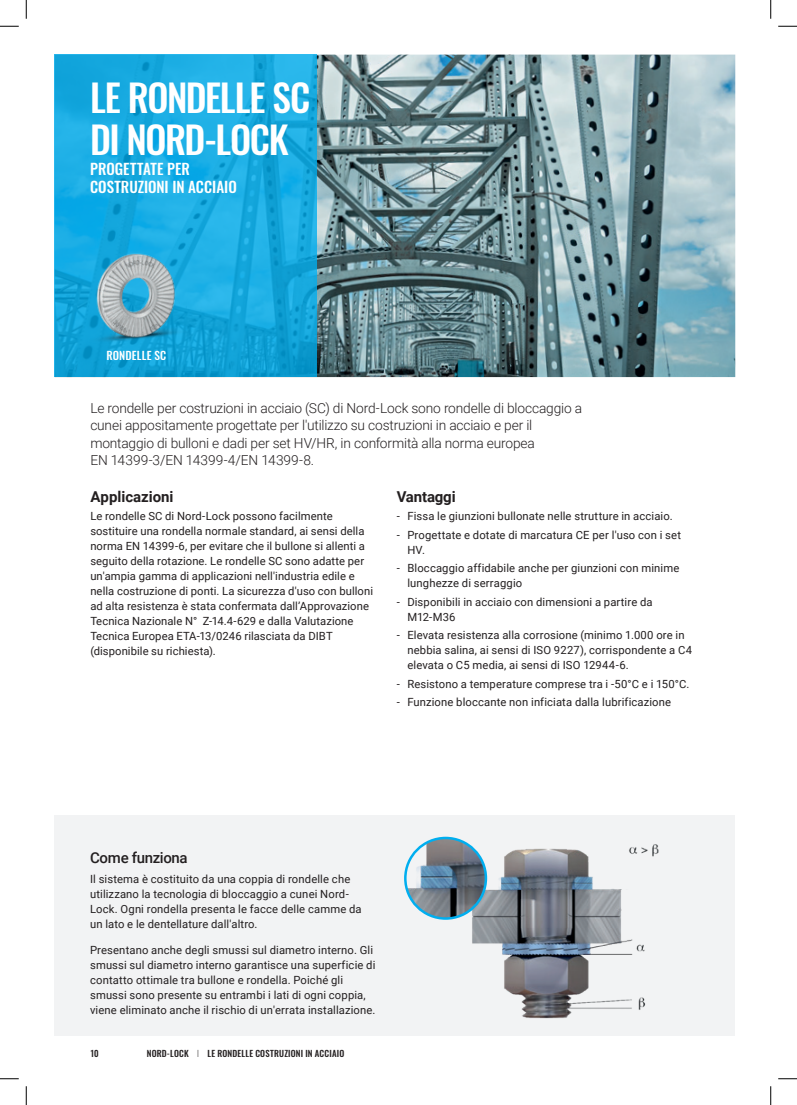
<style>
.page{position:relative;width:797px;height:1105px;background:#fff}
.page>*{position:absolute;margin:0;border:0;box-sizing:border-box;transform-origin:0 0}
.t1{font:500 37.5px/41.2px "Oswald";letter-spacing:-.04em;color:#fff}
.t2{font:500 15px/17.5px "Oswald";color:#fff}
.t3{font:700 15px "Roboto";letter-spacing:-.005em;color:#231f20}
.t4{font:500 15px "Roboto";letter-spacing:-.02em;color:#231f20}
.t5{font:300 13.75px/17.5px "Roboto";letter-spacing:-.015em;color:#231f20}
.t6{font:11.25px/15px "Roboto";letter-spacing:.01em;color:#231f20}
.t7{font:500 11.25px "Oswald";letter-spacing:.015em;color:#fff}
.t8{font:500 8.75px "Oswald";letter-spacing:.02em;color:#231f20}
.s1{font-weight:200}
</style>
<div class="page">
<div style="left:55px;top:815px;width:680px;height:221px;background:#f2f3f4"></div>
<img style="left:317px;top:55px;width:418px;height:322px">
<svg style="left:55px;top:55px;width:262px;height:322px;background:#17a9df"></svg>
<img style="left:79px;top:236px;width:116px;height:115px">
<img style="left:466px;top:842px;width:193px;height:177px">
<img style="left:405px;top:838px;width:81px;height:80px;border-radius:40px">
<div style="left:404px;top:837px;width:83px;height:83px;border:2px solid #00aeef;border-radius:50%"></div>
<svg style="left:0;top:25px;width:19px;height:2px"></svg>
<svg style="left:778px;top:25px;width:19px;height:2px"></svg>
<svg style="left:0;top:1078px;width:19px;height:1px"></svg>
<svg style="left:778px;top:1078px;width:19px;height:1px"></svg>
<svg style="left:25px;top:0;width:2px;height:19px"></svg>
<svg style="left:25px;top:1086px;width:2px;height:19px"></svg>
<svg style="left:770px;top:0;width:1px;height:19px"></svg>
<svg style="left:770px;top:1086px;width:1px;height:19px"></svg>
<h1 class="t1" style="left:90px;top:80px;width:222px">LE RONDELLE SC<br>DI NORD-LOCK</h1>
<h2 class="t2" style="left:90px;top:161px;width:148px">PROGETTATE PER<br>COSTRUZIONI IN ACCIAIO</h2>
<p class="t7" style="left:106px;top:350px;width:61px">RONDELLE SC</p>
<p class="t5" style="left:90px;top:399px;width:493px">Le rondelle per costruzioni in acciaio (SC) di Nord-Lock sono rondelle di bloccaggio a cunei appositamente progettate per l'utilizzo su costruzioni in acciaio e per il montaggio di bulloni e dadi per set HV/HR, in conformità alla norma europea<br>EN 14399-3/EN 14399-4/EN 14399-8.</p>
<h2 class="t3" style="left:90px;top:486px;width:85px">Applicazioni</h2>
<p class="t6" style="left:90px;top:508px;width:284px">Le rondelle SC di Nord-Lock possono facilmente sostituire una rondella normale standard, ai sensi della norma EN 14399-6, per evitare che il bullone si allenti a seguito della rotazione. Le rondelle SC sono adatte per un'ampia gamma di applicazioni nell'industria edile e nella costruzione di ponti. La sicurezza d'uso con bulloni ad alta resistenza è stata confermata dall’Approvazione Tecnica Nazionale N° Z-14.4-629 e dalla Valutazione Tecnica Europea ETA-13/0246 rilasciata da DIBT (disponibile su richiesta).</p>
<h2 class="t3" style="left:397px;top:486px;width:60px">Vantaggi</h2>
<p class="t6" style="left:397px;top:508px;width:277px">- Fissa le giunzioni bullonate nelle strutture in acciaio.</p>
<p class="t6" style="left:407px;top:527px;width:275px;text-indent:-11px">- Progettate e dotate di marcatura CE per l'uso con i set<br>HV.</p>
<p class="t6" style="left:407px;top:560px;width:273px;text-indent:-11px">- Bloccaggio affidabile anche per giunzioni con minime lunghezze di serraggio</p>
<p class="t6" style="left:407px;top:594px;width:247px;text-indent:-11px">- Disponibili in acciaio con dimensioni a partire da<br>M12-M36</p>
<p class="t6" style="left:407px;top:627px;width:286px;text-indent:-11px">- Elevata resistenza alla corrosione (minimo 1.000 ore in nebbia salina, ai sensi di ISO 9227), corrispondente a C4 elevata o C5 media, ai sensi di ISO 12944-6.</p>
<p class="t6" style="left:397px;top:676px;width:294px">- Resistono a temperature comprese tra i -50°C e i 150°C.</p>
<p class="t6" style="left:397px;top:694px;width:276px">- Funzione bloccante non inficiata dalla lubrificazione</p>
<h2 class="t4" style="left:90px;top:847px;width:99px">Come funziona</h2>
<p class="t6" style="left:90px;top:871px;width:273px">Il sistema è costituito da una coppia di rondelle che utilizzano la tecnologia di bloccaggio a cunei Nord-Lock. Ogni rondella presenta le facce delle camme da un lato e le dentellature dall'altro.</p>
<p class="t6" style="left:90px;top:942px;width:287px">Presentano anche degli smussi sul diametro interno. Gli smussi sul diametro interno garantisce una superficie di contatto ottimale tra bullone e rondella. Poiché gli smussi sono presente su entrambi i lati di ogni coppia, viene eliminato anche il rischio di un'errata installazione.</p>
<p class="t8" style="left:90px;top:1049px;width:10px">10</p>
<p class="t8" style="left:147px;top:1049px;width:199px">NORD-LOCK <span class="s1">I</span> LE RONDELLE COSTRUZIONI IN ACCIAIO</p>
</div>
